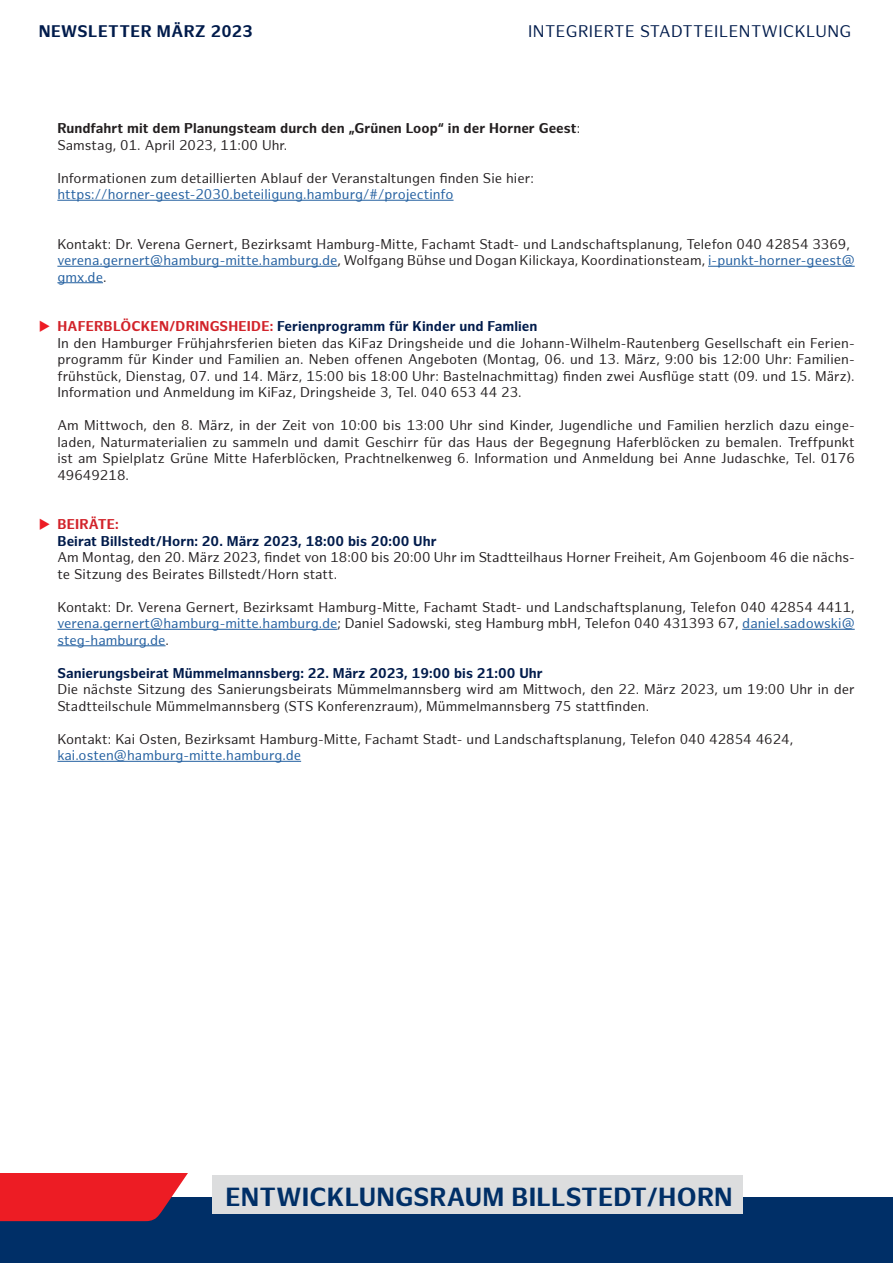
<style>
.page{position:relative;width:893px;height:1263px;background:#fff}
.page>*{position:absolute;margin:0;border:0;box-sizing:border-box;transform-origin:0 0}
.t1{font:700 25.5px "Hamburg Sans";letter-spacing:.01em;color:#002f67}
.t2{font:16.35px "Hamburg Sans";letter-spacing:.03em;color:#001b4b}
.t3{font:700 16.35px "Hamburg Sans";letter-spacing:.03em;color:#001b4b}
.Text{font:13.8px/16.5px "Hamburg Sans";letter-spacing:.005em;color:#231f20;text-align:justify}
.Text-2{font:13.8px/16.5px "Hamburg Sans";letter-spacing:.005em;color:#215e9f}
.Titel_blau{font:700 13.8px "Hamburg Sans";letter-spacing:.005em;color:#001b4b}
.Text-3{font:700 13.8px "Hamburg Sans";letter-spacing:.005em;color:#231f20}
.Titel_blau-2{font:700 13.8px "Hamburg Sans";letter-spacing:.015em;color:#d2232a}
.s1{font-weight:400}
.s2{color:#231f20}
.s3{color:#d2232a}
.s4{color:#215e9f}
</style>
<div class="page">
<div style="left:0;top:1197px;width:893px;height:66px;background:#002f67"></div>
<svg style="left:0;top:1173px;width:188px;height:48px"></svg>
<div style="left:213px;top:1176px;width:530px;height:38px;background:#dcddde"></div>
<hr style="left:57px;top:200px;width:396px;height:1px;background:#215e9f">
<hr style="left:57px;top:266px;width:280px;height:1px;background:#215e9f">
<hr style="left:708px;top:266px;width:147px;height:1px;background:#215e9f">
<hr style="left:57px;top:282px;width:46px;height:1px;background:#215e9f">
<hr style="left:57px;top:629px;width:280px;height:1px;background:#215e9f">
<hr style="left:742px;top:629px;width:113px;height:1px;background:#215e9f">
<hr style="left:57px;top:645px;width:109px;height:1px;background:#215e9f">
<hr style="left:57px;top:761px;width:244px;height:1px;background:#215e9f">
<p class="t3" style="left:39px;top:22px;width:215px">NEWSLETTER MÄRZ 2023</p>
<p class="t2" style="left:528px;top:22px;width:325px">INTEGRIERTE STADTTEILENTWICKLUNG</p>
<p class="Text-3" style="left:57px;top:120px;width:524px">Rundfahrt mit dem Planungsteam durch den „Grünen Loop“ in der Horner Geest<span class="s1">:</span></p>
<p class="Text" style="left:57px;top:137px;width:232px">Samstag, 01. April 2023, 11:00 Uhr.</p>
<p class="Text" style="left:57px;top:170px;width:478px">Informationen zum detaillierten Ablauf der Veranstaltungen finden Sie hier:</p>
<p class="Text-2" style="left:57px;top:187px;width:398px">https://horner-geest-2030.beteiligung.hamburg/#/projectinfo</p>
<p class="Text" style="left:57px;top:236px;width:794px">Kontakt: Dr. Verena Gernert, Bezirksamt Hamburg-Mitte, Fachamt Stadt- und Landschaftsplanung, Telefon 040 42854 3369,</p>
<p class="Text-2" style="left:57px;top:253px;width:799px">verena.gernert@hamburg-mitte.hamburg.de<span class="s2">, Wolfgang Bühse und Dogan Kilickaya, Koordinationsteam,</span> i-punkt-horner-geest@ gmx.de<span class="s2">.</span></p>
<p class="Titel_blau" style="left:57px;top:318px;width:482px"><span class="s3">HAFERBLÖCKEN/DRINGSHEIDE:</span> Ferienprogramm für Kinder und Famlien</p>
<p class="Text" style="left:57px;top:335px;width:799px">In den Hamburger Frühjahrsferien bieten das KiFaz Dringsheide und die Johann-Wilhelm-Rautenberg Gesellschaft ein Ferien&shy;programm für Kinder und Familien an. Neben offenen Angeboten (Montag, 06. und 13. März, 9:00 bis 12:00 Uhr: Familien&shy;frühstück, Dienstag, 07. und 14. März, 15:00 bis 18:00 Uhr: Bastelnachmittag) finden zwei Ausflüge statt (09. und 15. März).<br>Information und Anmeldung im KiFaz, Dringsheide 3, Tel. 040 653 44 23.</p>
<p class="Text" style="left:57px;top:418px;width:799px">Am Mittwoch, den 8. März, in der Zeit von 10:00 bis 13:00 Uhr sind Kinder, Jugendliche und Familien herzlich dazu einge&shy;laden, Naturmaterialien zu sammeln und damit Geschirr für das Haus der Begegnung Haferblöcken zu bemalen. Treffpunkt ist am Spielplatz Grüne Mitte Haferblöcken, Prachtnelkenweg 6. Information und Anmeldung bei Anne Judaschke, Tel. 0176<br>49649218.</p>
<p class="Titel_blau-2" style="left:57px;top:516px;width:63px">BEIRÄTE:</p>
<p class="Titel_blau" style="left:57px;top:533px;width:381px">Beirat Billstedt/Horn: 20. März 2023, 18:00 bis 20:00 Uhr</p>
<p class="Text" style="left:57px;top:550px;width:799px">Am Montag, den 20. März 2023, findet von 18:00 bis 20:00 Uhr im Stadtteilhaus Horner Freiheit, Am Gojenboom 46 die nächs&shy;te Sitzung des Beirates Billstedt/Horn statt.</p>
<p class="Text" style="left:57px;top:599px;width:799px">Kontakt: Dr. Verena Gernert, Bezirksamt Hamburg-Mitte, Fachamt Stadt- und Landschaftsplanung, Telefon 040 42854 4411, <span class="s4">verena.gernert@hamburg-mitte.hamburg.de</span>; Daniel Sadowski, steg Hamburg mbH, Telefon 040 431393 67, <span class="s4">daniel.sadowski@ steg-hamburg.de</span>.</p>
<p class="Titel_blau" style="left:57px;top:665px;width:487px">Sanierungsbeirat Mümmelmannsberg: 22. März 2023, 19:00 bis 21:00 Uhr</p>
<p class="Text" style="left:57px;top:682px;width:799px">Die nächste Sitzung des Sanierungsbeirats Mümmelmannsberg wird am Mittwoch, den 22. März 2023, um 19:00 Uhr in der<br>Stadtteilschule Mümmelmannsberg (STS Konferenzraum), Mümmelmannsberg 75 stattfinden.</p>
<p class="Text" style="left:57px;top:731px;width:737px">Kontakt: Kai Osten, Bezirksamt Hamburg-Mitte, Fachamt Stadt- und Landschaftsplanung, Telefon 040 42854 4624,</p>
<p class="Text-2" style="left:57px;top:748px;width:245px">kai.osten@hamburg-mitte.hamburg.de</p>
<p class="t1" style="left:225px;top:1182px;width:509px">ENTWICKLUNGSRAUM BILLSTEDT/HORN</p>
</div>
